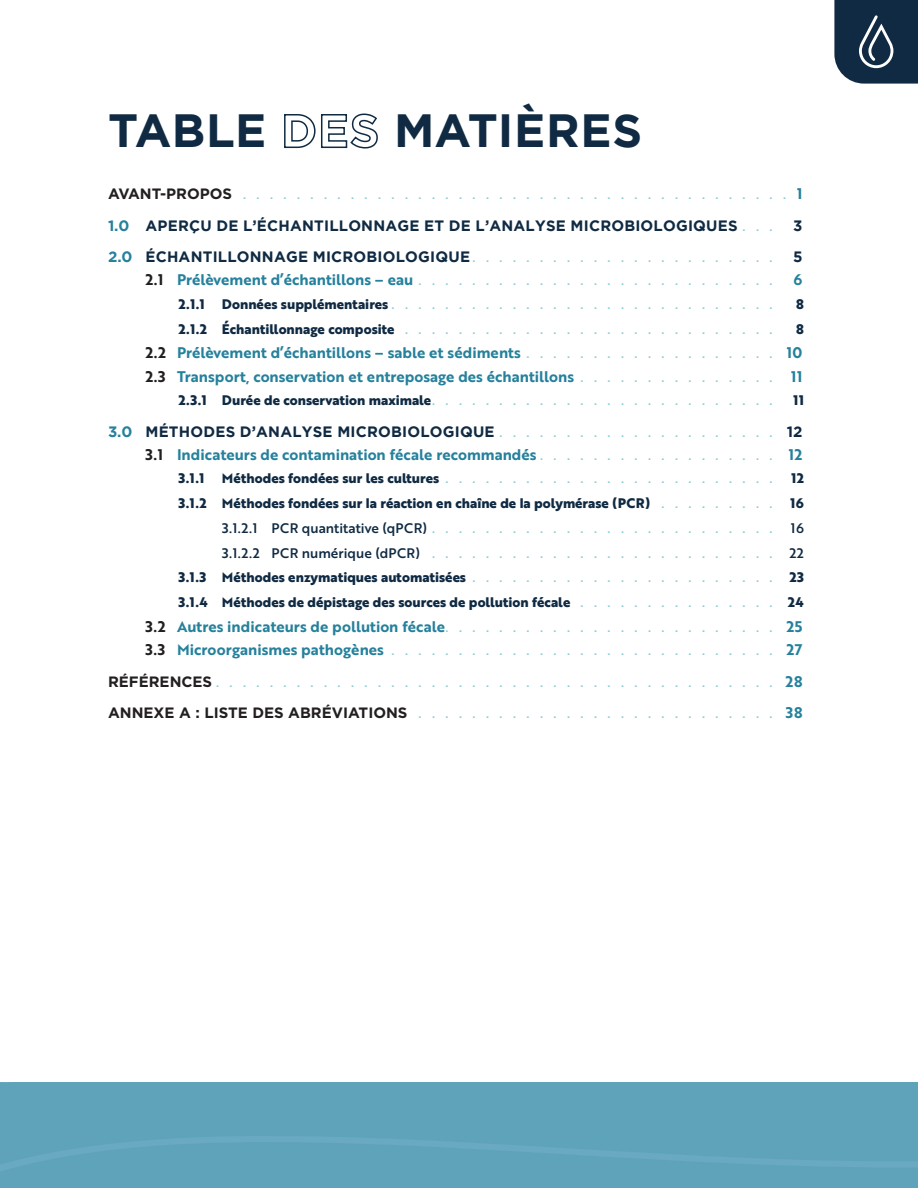
<style>
.page{position:relative;width:918px;height:1188px;background:#fff}
.page>*{position:absolute;margin:0;border:0;box-sizing:border-box;transform-origin:0 0}
.TOC_Title{font:700 46.5px "Gotham";letter-spacing:.01em;color:#0f2a42}
.t1{font:15px "Brother 1816 Bold";color:#25819c}
.t2{font:700 15px "Gotham";letter-spacing:.015em;color:#0f2a42}
.t3{font:700 15px "Gotham";color:#231f20}
.t4{font:700 13.5px "Brother 1816 Extra";color:#0f2a42}
.t5{font:13.5px "Brother 1816 Medium";color:#0f2a42}
.t6{font:700 10.5px "Gotham";color:#8acfd6}
.s1{font-size:15px;color:#231f20}
.s2{font-family:"Brother 1816 Bold";font-weight:400;font-size:15px;color:#25819c}
.s3{color:#25819c}
.s4{font-size:10.5px;color:#8acfd6}
.s5{color:#231f20}
.s6{font-family:"Gotham";font-weight:700;font-size:10.5px;color:#8acfd6}
.s7{font-family:"Brother 1816 Extra";font-size:13.5px;color:#0f2a42}
.s8{font-family:"Gotham";font-size:10.5px;color:#8acfd6}
.s9{font-family:"Brother 1816 Bold";font-weight:400;font-size:15px;color:#231f20}
.s10{font-family:"Brother 1816 Bold";font-weight:400;color:#25819c}
</style>
<div class="page">
<div style="left:0;top:1082px;width:918px;height:106px;background:#5fa3bb"></div>
<svg style="left:834px;top:0;width:84px;height:84px;background:#263f54"></svg>
<p class="TOC_Title" style="left:108px;top:104px;width:535px">TABLE DES MATIÈRES</p>
<p class="t6" style="left:108px;top:189px;width:696px"><span class="s1">AVANT-PROPOS</span>.........................................<span class="s2">1</span></p>
<p class="t2" style="left:108px;top:217px;width:666px"><span class="s3">1.0</span> APERÇU DE L’ÉCHANTILLONNAGE ET DE L’ANALYSE MICROBIOLOGIQUES <span class="s4">. . .</span></p>
<p class="t2" style="left:793px;top:217px;width:11px">3</p>
<p class="t2" style="left:108px;top:248px;width:666px"><span class="s3">2.0</span> ÉCHANTILLONNAGE MICROBIOLOGIQUE <span class="s4">. . . . . . . . . . . . . . . . . . . . . . .</span></p>
<p class="t2" style="left:793px;top:248px;width:11px">5</p>
<p class="t1" style="left:146px;top:269px;width:629px"><span class="s5">2.1</span> Prélèvement d’échantillons – eau<span class="s6">. . . . . . . . . . . . . . . . . . . . . . . . . . .</span></p>
<p class="t1" style="left:794px;top:269px;width:10px">6</p>
<p class="t4" style="left:178px;top:294px;width:28px">2.1.1</p>
<p class="t6" style="left:222px;top:299px;width:552px"><span class="s7">Données supplémentaires</span>.............................</p>
<p class="t4" style="left:796px;top:294px;width:9px">8</p>
<p class="t4" style="left:178px;top:318px;width:596px">2.1.2Échantillonnage composite<span class="s8">............................</span></p>
<p class="t4" style="left:796px;top:318px;width:9px">8</p>
<p class="t1" style="left:146px;top:342px;width:659px"><span class="s5">2.2</span> Prélèvement d’échantillons – sable et sédiments <span class="s6">. . . . . . . . . . . . . . . . . . .</span> 10</p>
<p class="t1" style="left:146px;top:365px;width:659px"><span class="s5">2.3</span> Transport, conservation et entreposage des échantillons <span class="s6">. . . . . . . . . . . . . . .</span> 11</p>
<p class="t4" style="left:178px;top:390px;width:596px">2.3.1 Durée de conservation maximale<span class="s8">. . . . . . . . . . . . . . . . . . . . . . . . . .</span></p>
<p class="t4" style="left:794px;top:390px;width:12px">11</p>
<p class="t2" style="left:108px;top:423px;width:696px"><span class="s3">3.0</span> MÉTHODES D’ANALYSE MICROBIOLOGIQUE <span class="s4">. . . . . . . . . . . . . . . . . . . . .</span> 12</p>
<p class="t1" style="left:146px;top:443px;width:659px"><span class="s5">3.1</span> Indicateurs de contamination fécale recommandés <span class="s6">. . . . . . . . . . . . . . . . . .</span> 12</p>
<p class="t4" style="left:178px;top:468px;width:27px">3.1.1</p>
<p class="t4" style="left:222px;top:468px;width:552px">Méthodes fondées sur les cultures<span class="s8">. . . . . . . . . . . . . . . . . . . . . . . . .</span></p>
<p class="t4" style="left:791px;top:468px;width:14px">12</p>
<p class="t4" style="left:179px;top:493px;width:596px">3.1.2 Méthodes fondées sur la réaction en chaîne de la polymérase (PCR) <span class="s8">. . . . . . . . .</span></p>
<p class="t4" style="left:791px;top:493px;width:15px">16</p>
<p class="t5" style="left:222px;top:518px;width:552px">3.1.2.1PCR quantitative (qPCR)<span class="s6">..........................</span></p>
<p class="t5" style="left:791px;top:518px;width:15px">16</p>
<p class="t5" style="left:222px;top:543px;width:584px">3.1.2.2PCR numérique (dPCR) <span class="s6">..........................</span> 22</p>
<p class="t4" style="left:179px;top:567px;width:627px">3.1.3 Méthodes enzymatiques automatisées <span class="s8">. . . . . . . . . . . . . . . . . . . . . . .</span> 23</p>
<p class="t4" style="left:179px;top:592px;width:627px">3.1.4 Méthodes de dépistage des sources de pollution fécale <span class="s8">. . . . . . . . . . . . . . .</span> 24</p>
<p class="t1" style="left:146px;top:615px;width:659px"><span class="s5">3.2</span> Autres indicateurs de pollution fécale<span class="s6">. . . . . . . . . . . . . . . . . . . . . . . . .</span> 25</p>
<p class="t6" style="left:146px;top:646px;width:659px"><span class="s9">3.3</span><span class="s2">Microorganismes pathogènes</span>............................. <span class="s2">27</span></p>
<p class="t6" style="left:108px;top:677px;width:696px"><span class="s1">RÉFÉRENCES</span>.......................................... <span class="s2">28</span></p>
<p class="t3" style="left:108px;top:703px;width:696px">ANNEXE A : LISTE DES ABRÉVIATIONS<span class="s4">...........................</span> <span class="s10">38</span></p>
</div>
